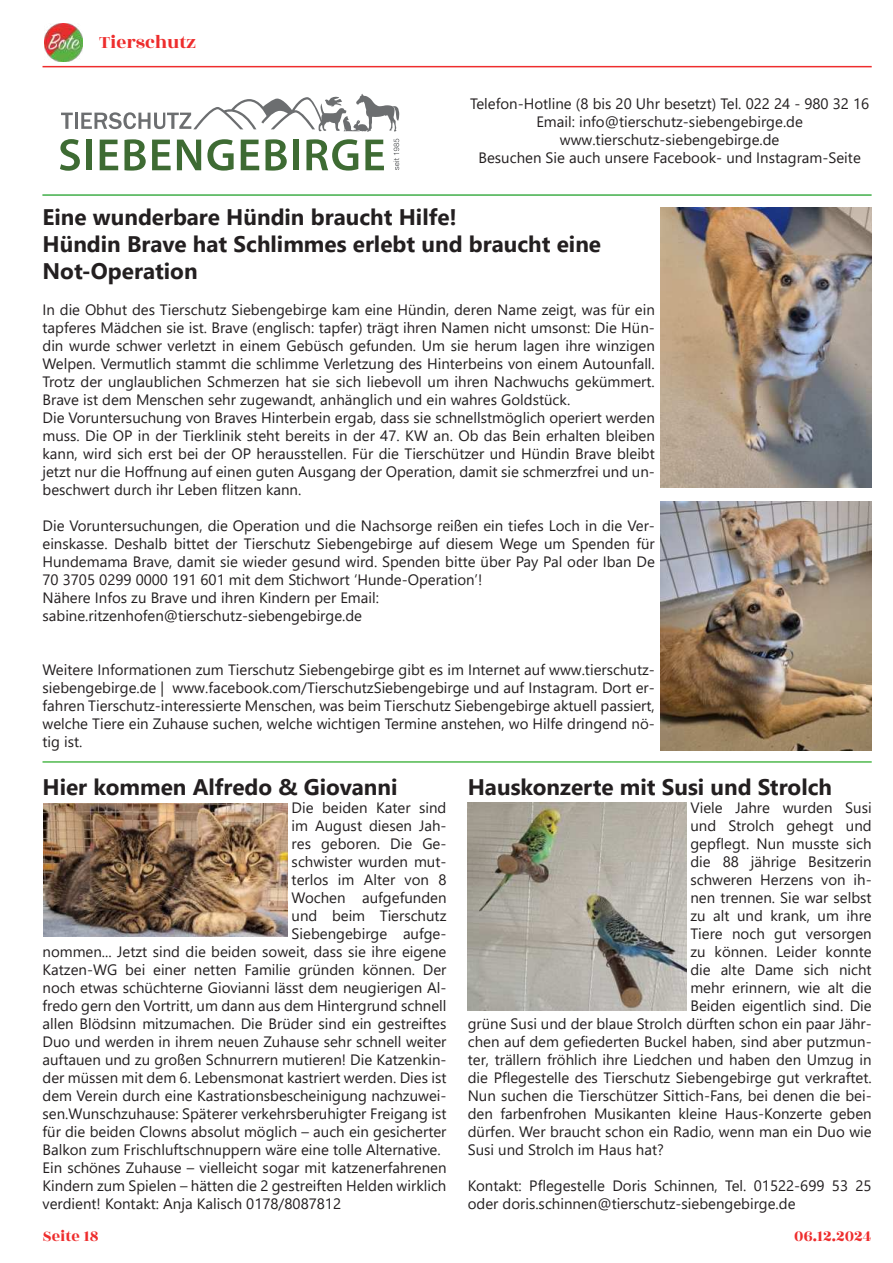
<style>
.page{position:relative;width:893px;height:1263px;background:#fff}
.page>*{position:absolute;margin:0;border:0;box-sizing:border-box;transform-origin:0 0}
.t1{font:700 22.5px/27px "Segoe UI";color:#231f20}
.t2{font:19.5px "Rozha One";color:#ee2d2d}
.t3{font:16.5px "Rozha One";color:#ee2d2d}
.t4{font:15px/18px "Segoe UI";color:#231f20}
</style>
<div class="page">
<hr style="left:43px;top:66px;width:829px;height:1px;background:#ee2d2d">
<img style="left:45px;top:23px;width:38px;height:39px">
<hr style="left:42px;top:194px;width:830px;height:2px;background:#40ae49">
<hr style="left:43px;top:761px;width:829px;height:2px;background:#4fb94d">
<svg style="left:61px;top:113px;width:12px;height:16px"></svg>
<hr style="left:75px;top:113px;width:3px;height:16px;background:#6c6e70">
<svg style="left:394px;top:139px;width:5px;height:31px"></svg>
<svg style="left:81px;top:94px;width:318px;height:38px"></svg>
<svg style="left:60px;top:139px;width:20px;height:32px"></svg>
<div style="left:86px;top:140px;width:6px;height:30px;background:#3e6b33"></div>
<svg style="left:100px;top:140px;width:18px;height:30px"></svg>
<svg style="left:124px;top:139px;width:22px;height:32px"></svg>
<svg style="left:152px;top:140px;width:19px;height:30px"></svg>
<svg style="left:177px;top:140px;width:24px;height:30px"></svg>
<svg style="left:207px;top:139px;width:27px;height:32px"></svg>
<svg style="left:241px;top:140px;width:18px;height:30px"></svg>
<svg style="left:265px;top:139px;width:22px;height:32px"></svg>
<div style="left:293px;top:140px;width:6px;height:30px;background:#3e6b33"></div>
<svg style="left:306px;top:139px;width:52px;height:32px"></svg>
<svg style="left:365px;top:140px;width:19px;height:30px"></svg>
<img style="left:660px;top:208px;width:211px;height:280px">
<img style="left:660px;top:501px;width:211px;height:249px">
<img style="left:44px;top:804px;width:243px;height:133px">
<img style="left:468px;top:802px;width:218px;height:209px">
<h2 class="t2" style="left:99px;top:35px;width:99px">Tierschutz</h2>
<p class="t4" style="left:470px;top:96px;width:401px;text-align:center">Telefon-Hotline (8 bis 20 Uhr besetzt) Tel. 022 24 - 980 32 16<br>Email: info@tierschutz-siebengebirge.de www.tierschutz-siebengebirge.de<br>Besuchen Sie auch unsere Facebook- und Instagram-Seite</p>
<h1 class="t1" style="left:43px;top:205px;width:560px">Eine wunderbare Hündin braucht Hilfe!<br>Hündin Brave hat Schlimmes erlebt und braucht eine<br>Not-Operation</h1>
<p class="t4" style="left:43px;top:302px;width:614px">In die Obhut des Tierschutz Siebengebirge kam eine Hündin, deren Name zeigt, was für ein tapferes Mädchen sie ist. Brave (englisch: tapfer) trägt ihren Namen nicht umsonst: Die Hün&shy;din wurde schwer verletzt in einem Gebüsch gefunden. Um sie herum lagen ihre winzigen Welpen. Vermutlich stammt die schlimme Verletzung des Hinterbeins von einem Autounfall.<br>Trotz der unglaublichen Schmerzen hat sie sich liebevoll um ihren Nachwuchs gekümmert.<br>Brave ist dem Menschen sehr zugewandt, anhänglich und ein wahres Goldstück.<br>Die Voruntersuchung von Braves Hinterbein ergab, dass sie schnellstmöglich operiert werden muss. Die OP in der Tierklinik steht bereits in der 47. KW an. Ob das Bein erhalten bleiben kann, wird sich erst bei der OP herausstellen. Für die Tierschützer und Hündin Brave bleibt jetzt nur die Ho昀昀nung auf einen guten Ausgang der Operation, damit sie schmerzfrei und un&shy;beschwert durch ihr Leben 昀氀itzen kann.</p>
<p class="t4" style="left:43px;top:518px;width:614px">Die Voruntersuchungen, die Operation und die Nachsorge reißen ein tiefes Loch in die Ver&shy;einskasse. Deshalb bittet der Tierschutz Siebengebirge auf diesem Wege um Spenden für Hundemama Brave, damit sie wieder gesund wird. Spenden bitte über Pay Pal oder Iban De 70 3705 0299 0000 191 601 mit dem Stichwort ‘Hunde-Operation’!<br>Nähere Infos zu Brave und ihren Kindern per Email: sabine.ritzenhofen@tierschutz-siebengebirge.de</p>
<p class="t4" style="left:43px;top:662px;width:614px;text-align:justify">Weitere Informationen zum Tierschutz Siebengebirge gibt es im Internet auf www.tierschutz&shy;siebengebirge.de | www.facebook.com/TierschutzSiebengebirge und auf Instagram. Dort er&shy;fahren Tierschutz-interessierte Menschen, was beim Tierschutz Siebengebirge aktuell passiert, welche Tiere ein Zuhause suchen, welche wichtigen Termine anstehen, wo Hilfe dringend nö&shy;tig ist.</p>
<h1 class="t1" style="left:43px;top:776px;width:357px">Hier kommen Alfredo &amp; Giovanni</h1>
<p class="t4" style="left:292px;top:800px;width:156px">Die beiden Kater sind</p>
<p class="t4" style="left:292px;top:816px;width:156px">im August diesen Jah-</p>
<p class="t4" style="left:292px;top:836px;width:156px">res geboren. Die Ge-</p>
<p class="t4" style="left:292px;top:854px;width:156px">schwister wurden mut-</p>
<p class="t4" style="left:292px;top:872px;width:156px">terlos im Alter von 8</p>
<p class="t4" style="left:292px;top:890px;width:156px">Wochen aufgefunden</p>
<p class="t4" style="left:292px;top:908px;width:156px">und beim Tierschutz</p>
<p class="t4" style="left:292px;top:926px;width:156px">Siebengebirge aufge-</p>
<p class="t4" style="left:43px;top:942px;width:405px">nommen... Jetzt sind die beiden soweit, dass sie ihre eigene</p>
<p class="t4" style="left:43px;top:962px;width:405px">Katzen-WG bei einer netten Familie gründen können. Der</p>
<p class="t4" style="left:43px;top:980px;width:405px">noch etwas schüchterne Giovianni lässt dem neugierigen Al-</p>
<p class="t4" style="left:43px;top:998px;width:405px">fredo gern den Vortritt, um dann aus dem Hintergrund schnell</p>
<p class="t4" style="left:43px;top:1016px;width:405px">allen Blödsinn mitzumachen. Die Brüder sind ein gestreiftes</p>
<p class="t4" style="left:43px;top:1034px;width:405px">Duo und werden in ihrem neuen Zuhause sehr schnell weiter</p>
<p class="t4" style="left:43px;top:1052px;width:405px">auftauen und zu großen Schnurrern mutieren! Die Katzenkin-</p>
<p class="t4" style="left:43px;top:1070px;width:405px">der müssen mit dem 6. Lebensmonat kastriert werden. Dies ist</p>
<p class="t4" style="left:43px;top:1088px;width:405px">dem Verein durch eine Kastrationsbescheinigung nachzuwei-</p>
<p class="t4" style="left:43px;top:1106px;width:405px">sen.Wunschzuhause: Späterer verkehrsberuhigter Freigang ist</p>
<p class="t4" style="left:43px;top:1124px;width:405px">für die beiden Clowns absolut möglich – auch ein gesicherter</p>
<p class="t4" style="left:43px;top:1142px;width:400px">Balkon zum Frischluftschnuppern wäre eine tolle Alternative.</p>
<p class="t4" style="left:43px;top:1160px;width:405px">Ein schönes Zuhause – vielleicht sogar mit katzenerfahrenen</p>
<p class="t4" style="left:43px;top:1178px;width:405px">Kindern zum Spielen – hätten die 2 gestreiften Helden wirklich</p>
<p class="t4" style="left:43px;top:1196px;width:300px">verdient! Kontakt: Anja Kalisch 0178/8087812</p>
<h1 class="t1" style="left:468px;top:776px;width:366px">Hauskonzerte mit Susi und Strolch</h1>
<p class="t4" style="left:690px;top:798px;width:183px">Viele Jahre wurden Susi</p>
<p class="t4" style="left:690px;top:818px;width:183px">und Strolch gehegt und</p>
<p class="t4" style="left:690px;top:834px;width:183px">gep昀氀egt. Nun musste sich</p>
<p class="t4" style="left:690px;top:854px;width:183px">die 88 jährige Besitzerin</p>
<p class="t4" style="left:690px;top:872px;width:183px">schweren Herzens von ih-</p>
<p class="t4" style="left:690px;top:890px;width:183px">nen trennen. Sie war selbst</p>
<p class="t4" style="left:690px;top:908px;width:183px">zu alt und krank, um ihre</p>
<p class="t4" style="left:690px;top:926px;width:183px">Tiere noch gut versorgen</p>
<p class="t4" style="left:690px;top:944px;width:183px">zu können. Leider konnte</p>
<p class="t4" style="left:690px;top:962px;width:183px">die alte Dame sich nicht</p>
<p class="t4" style="left:690px;top:980px;width:183px">mehr erinnern, wie alt die</p>
<p class="t4" style="left:690px;top:998px;width:183px">Beiden eigentlich sind. Die</p>
<p class="t4" style="left:468px;top:1014px;width:405px">grüne Susi und der blaue Strolch dürften schon ein paar Jähr-</p>
<p class="t4" style="left:468px;top:1032px;width:405px">chen auf dem ge昀椀ederten Buckel haben, sind aber putzmun-</p>
<p class="t4" style="left:468px;top:1052px;width:405px">ter, trällern fröhlich ihre Liedchen und haben den Umzug in</p>
<p class="t4" style="left:468px;top:1068px;width:405px">die P昀氀egestelle des Tierschutz Siebengebirge gut verkraftet.</p>
<p class="t4" style="left:468px;top:1088px;width:405px">Nun suchen die Tierschützer Sittich-Fans, bei denen die bei-</p>
<p class="t4" style="left:468px;top:1106px;width:405px">den farbenfrohen Musikanten kleine Haus-Konzerte geben</p>
<p class="t4" style="left:468px;top:1124px;width:405px">dürfen. Wer braucht schon ein Radio, wenn man ein Duo wie</p>
<p class="t4" style="left:468px;top:1142px;width:198px">Susi und Strolch im Haus hat?</p>
<p class="t4" style="left:468px;top:1176px;width:405px">Kontakt: P昀氀egestelle Doris Schinnen, Tel. 01522-699 53 25 oder doris.schinnen@tierschutz-siebengebirge.de</p>
<p class="t3" style="left:43px;top:1230px;width:57px">Seite 18</p>
<p class="t3" style="left:794px;top:1226px;width:79px">06.12.2024</p>
</div>
